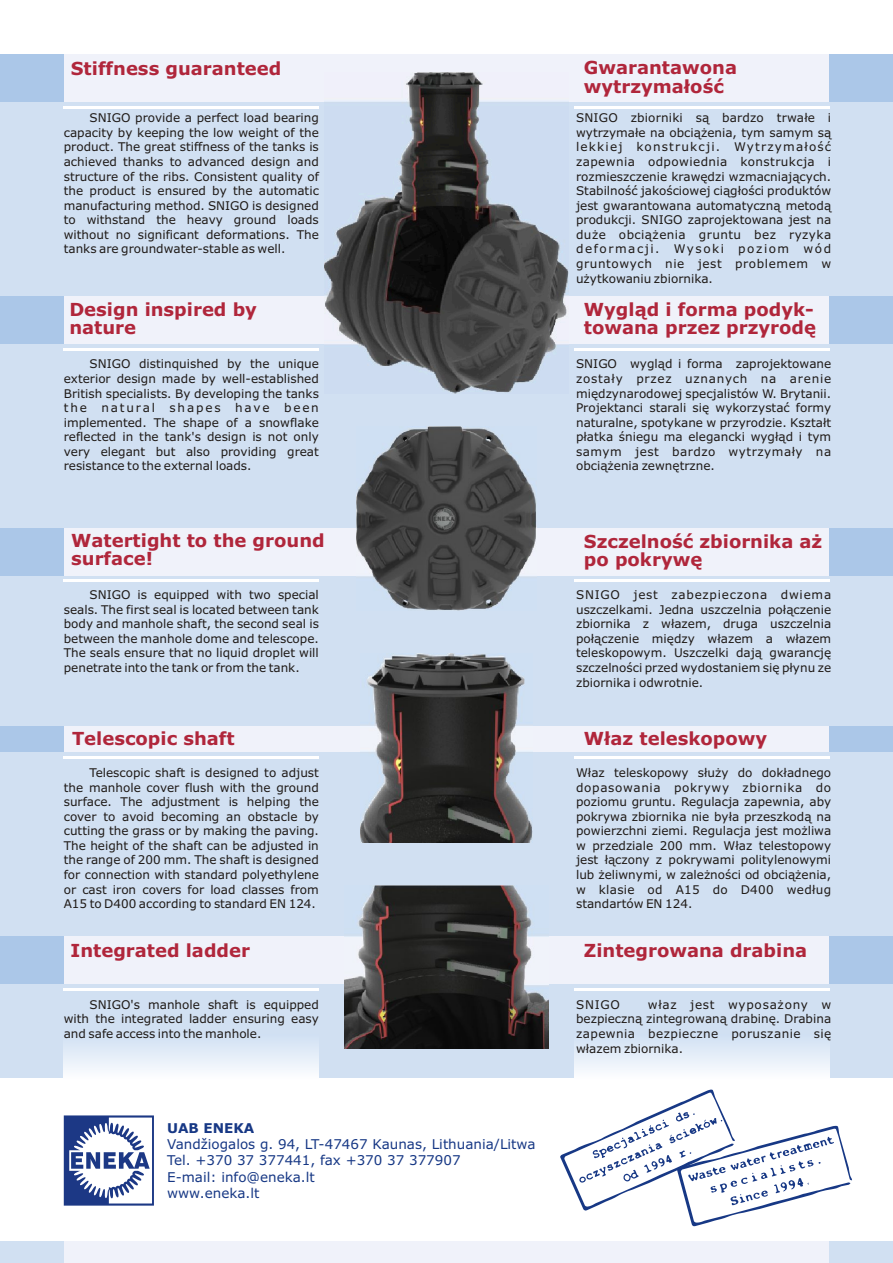
<style>
.page{position:relative;width:893px;height:1263px;background:#fff}
.page>*{position:absolute;margin:0;border:0;box-sizing:border-box;transform-origin:0 0}
.t1{font:700 18px/18.5px "Verdana";color:#b0263b}
.t2{font:13.5px/16.4px "Verdana";color:#173885}
.t3{font:700 13.5px "Verdana";color:#173885}
.t4{font:12px/14.5px "Verdana";color:#1f1a17;text-align:justify}
</style>
<div class="page">
<div style="left:0;top:79px;width:893px;height:999px;background:#d1e0f2"></div>
<div style="left:64px;top:1034px;width:255px;height:46px;background:linear-gradient(to bottom,#d0e0f3,#fdfdfe)"></div>
<div style="left:574px;top:1034px;width:255px;height:46px;background:linear-gradient(to bottom,#d0e0f3,#fdfdfe)"></div>
<div style="left:0;top:54px;width:64px;height:48px;background:#abc7e8"></div>
<div style="left:0;top:726px;width:64px;height:26px;background:#abc7e8"></div>
<div style="left:0;top:936px;width:64px;height:48px;background:#abc7e8"></div>
<div style="left:64px;top:54px;width:765px;height:48px;background:#f0f2fa"></div>
<div style="left:64px;top:726px;width:765px;height:26px;background:#f0f2fa"></div>
<div style="left:64px;top:936px;width:765px;height:48px;background:#f0f2fa"></div>
<hr style="left:64px;top:106px;width:255px;height:2px;background:#fff">
<hr style="left:64px;top:756px;width:255px;height:2px;background:#fff">
<hr style="left:64px;top:988px;width:255px;height:2px;background:#fff">
<hr style="left:574px;top:756px;width:255px;height:2px;background:#fff">
<hr style="left:574px;top:988px;width:255px;height:2px;background:#fff">
<div style="left:0;top:296px;width:64px;height:48px;background:#abc7e8"></div>
<div style="left:0;top:528px;width:64px;height:47px;background:#abc7e8"></div>
<div style="left:64px;top:296px;width:765px;height:48px;background:#f0f2fa"></div>
<div style="left:64px;top:528px;width:765px;height:47px;background:#f0f2fa"></div>
<hr style="left:64px;top:348px;width:255px;height:2px;background:#fff">
<hr style="left:64px;top:580px;width:255px;height:2px;background:#fff">
<hr style="left:574px;top:348px;width:255px;height:2px;background:#fff">
<hr style="left:574px;top:580px;width:255px;height:2px;background:#fff">
<div style="left:829px;top:54px;width:64px;height:48px;background:#abc7e8"></div>
<div style="left:829px;top:726px;width:64px;height:26px;background:#abc7e8"></div>
<div style="left:829px;top:936px;width:64px;height:48px;background:#abc7e8"></div>
<div style="left:829px;top:296px;width:64px;height:48px;background:#abc7e8"></div>
<div style="left:829px;top:528px;width:64px;height:47px;background:#abc7e8"></div>
<img style="left:356px;top:427px;width:181px;height:183px">
<img style="left:360px;top:653px;width:172px;height:190px">
<img style="left:345px;top:885px;width:203px;height:163px">
<img style="left:324px;top:72px;width:245px;height:321px">
<hr style="left:574px;top:106px;width:255px;height:2px;background:#fff">
<div style="left:64px;top:1242px;width:765px;height:21px;background:#f0f2fa"></div>
<div style="left:0;top:1242px;width:64px;height:21px;background:#d1e0f2"></div>
<div style="left:829px;top:1242px;width:64px;height:21px;background:#d1e0f2"></div>
<svg style="left:64px;top:1115px;width:90px;height:90px"></svg>
<svg style="left:560px;top:1089px;width:292px;height:137px"></svg>
<h1 class="t1" style="left:71px;top:60px;width:212px">Stiffness guaranteed</h1>
<h1 class="t1" style="left:584px;top:60px;width:155px">Gwarantawona wytrzymałość</h1>
<p class="t4" style="left:64px;top:112px;width:257px;text-indent:26px">SNIGO provide a perfect load bearing capacity by keeping the low weight of the product. The great stiffness of the tanks is achieved thanks to advanced design and structure of the ribs. Consistent quality of the product is ensured by the automatic manufacturing method. SNIGO is designed to withstand the heavy ground loads without no significant deformations. The tanks are groundwater-stable as well.</p>
<p class="t4" style="left:576px;top:112px;width:257px">SNIGO zbiorniki są bardzo trwałe i wytrzymałe na obciążenia, tym samym są lekkiej konstrukcji. Wytrzymałość zapewnia odpowiednia konstrukcja i rozmieszczenie krawędzi wzmacniających.<br>Stabilność jakościowej ciągłości produktów jest gwarantowana automatyczną metodą produkcji. SNIGO zaprojektowana jest na duże obciążenia gruntu bez ryzyka deformacji. Wysoki poziom wód gruntowych nie jest problemem w użytkowaniu zbiornika.</p>
<h1 class="t1" style="left:69px;top:301px;width:189px">Design inspired by nature</h1>
<h1 class="t1" style="left:584px;top:301px;width:234px">Wygląd i forma podyk&shy;towana przez przyrodę</h1>
<p class="t4" style="left:64px;top:358px;width:257px;text-indent:26px">SNIGO distinquished by the unique exterior design made by well-established British specialists. By developing the tanks the natural shapes have been implemented. The shape of a snowflake reflected in the tank's design is not only very elegant but also providing great resistance to the external loads.</p>
<p class="t4" style="left:576px;top:358px;width:257px">SNIGO wygląd i forma zaprojektowane zostały przez uznanych na arenie międzynarodowej specjalistów W. Brytanii.<br>Projektanci starali się wykorzystać formy naturalne, spotykane w przyrodzie. Kształt płatka śniegu ma elegancki wygłąd i tym samym jest bardzo wytrzymały na obciążenia zewnętrzne.</p>
<h1 class="t1" style="left:71px;top:533px;width:255px">Watertight to the ground surface!</h1>
<h1 class="t1" style="left:584px;top:534px;width:240px">Szczelność zbiornika aż po pokrywę</h1>
<p class="t4" style="left:64px;top:588px;width:257px;text-indent:26px">SNIGO is equipped with two special seals. The first seal is located between tank body and manhole shaft, the second seal is between the manhole dome and telescope.<br>The seals ensure that no liquid droplet will penetrate into the tank or from the tank.</p>
<p class="t4" style="left:576px;top:588px;width:257px">SNIGO jest zabezpieczona dwiema uszczelkami. Jedna uszczelnia połączenie zbiornika z włazem, druga uszczelnia połączenie między włazem a włazem teleskopowym. Uszczelki dają gwarancję szczelności przed wydostaniem się płynu ze zbiornika i odwrotnie.</p>
<h1 class="t1" style="left:72px;top:731px;width:164px">Telescopic shaft</h1>
<h1 class="t1" style="left:584px;top:731px;width:185px">Właz teleskopowy</h1>
<p class="t4" style="left:64px;top:766px;width:257px;text-indent:26px">Telescopic shaft is designed to adjust the manhole cover flush with the ground surface. The adjustment is helping the cover to avoid becoming an obstacle by cutting the grass or by making the paving.<br>The height of the shaft can be adjusted in the range of 200 mm. The shaft is designed for connection with standard polyethylene or cast iron covers for load classes from A15 to D400 according to standard EN 124.</p>
<p class="t4" style="left:576px;top:766px;width:257px">Właz teleskopowy służy do dokładnego dopasowania pokrywy zbiornika do poziomu gruntu. Regulacja zapewnia, aby pokrywa zbiornika nie była przeszkodą na powierzchni ziemi. Regulacja jest możliwa w przedziale 200 mm. Właz telestopowy jest łączony z pokrywami politylenowymi lub żeliwnymi, w zależności od obciążenia, w klasie od A15 do D400 według standartów EN 124.</p>
<h1 class="t1" style="left:71px;top:943px;width:181px">Integrated ladder</h1>
<h1 class="t1" style="left:584px;top:943px;width:225px">Zintegrowana drabina</h1>
<p class="t4" style="left:64px;top:998px;width:257px;text-indent:26px">SNIGO's manhole shaft is equipped with the integrated ladder ensuring easy and safe access into the manhole.</p>
<p class="t4" style="left:576px;top:998px;width:257px;text-indent:72px">właz jest wyposażony w bezpieczną zintegrowaną drabinę. Drabina zapewnia bezpieczne poruszanie się włazem zbiornika.</p>
<p class="t4" style="left:576px;top:998px;width:45px">SNIGO</p>
<p class="t3" style="left:167px;top:1122px;width:89px">UAB ENEKA</p>
<p class="t2" style="left:167px;top:1137px;width:370px">Vandžiogalos g. 94, LT-47467 Kaunas, Lithuania/Litwa<br>Tel. +370 37 377441, fax +370 37 377907<br>E-mail: info@eneka.lt<br>www.eneka.lt</p>
</div>
